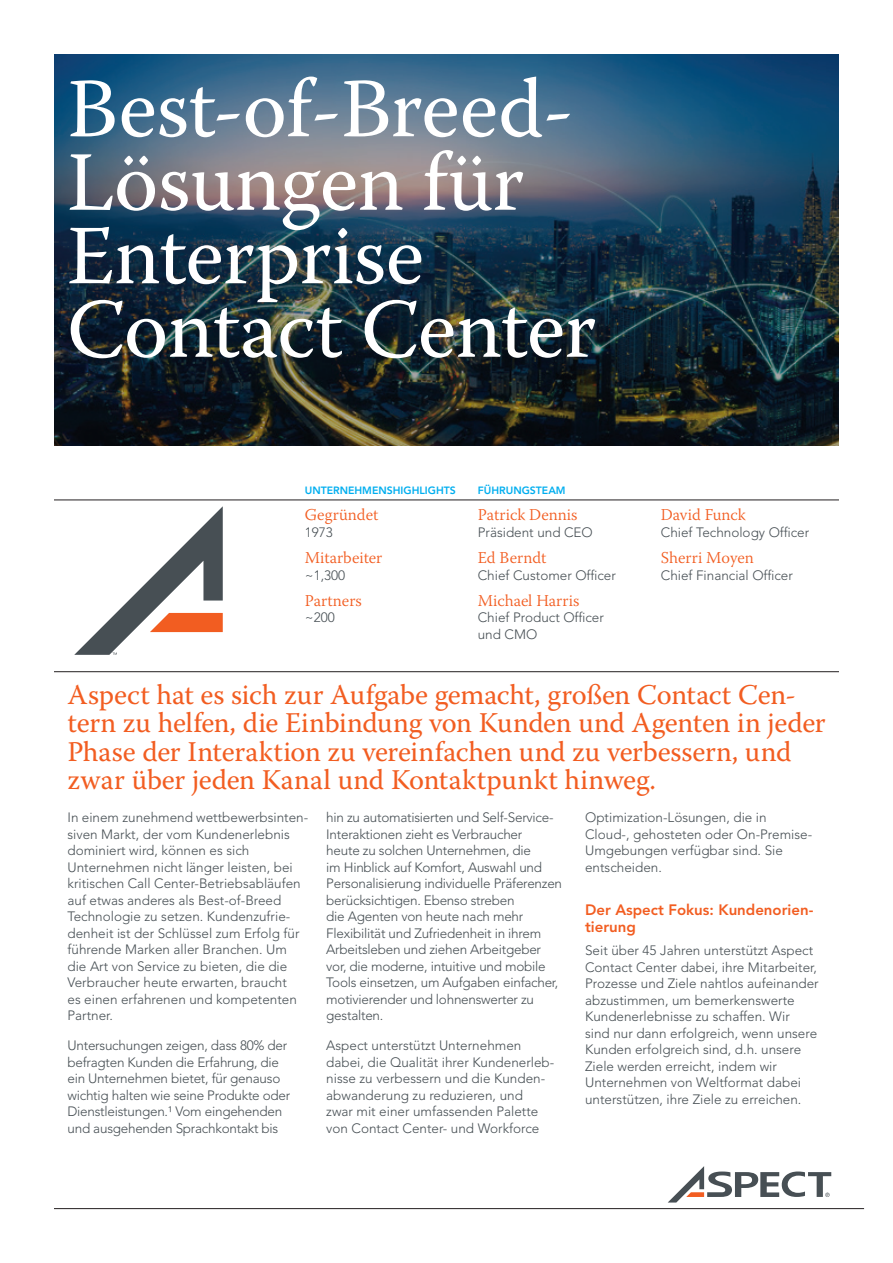
<style>
.page{position:relative;width:893px;height:1263px;background:#fff}
.page>*{position:absolute;margin:0;border:0;box-sizing:border-box;transform-origin:0 0}
.t1{font:84px/73.5px "Warnock Pro";letter-spacing:-.01em;color:#fff}
.Large_Orange_Headlin{font:28.5px/28.5px "Warnock Pro";letter-spacing:-.01em;color:#f25d21}
.Exec_Name{font:300 16.5px "Warnock Pro";color:#f25d21}
.Subhead_Orange{font:800 15px/16.5px "Avenir LT Std";color:#f25d21}
.Body{font:300 13.5px/16.5px "Avenir LT Std";color:#474f54}
.Body-2{font:300 13.5px/16.5px "Avenir LT Std";letter-spacing:-.02em;color:#474f54}
.Exec_Title{font:300 13.5px/16.5px "Avenir LT Std";color:#474f54}
.Sidebar_subhead{font:800 10.5px "Avenir LT Std";color:#00aeef}
</style>
<div class="page">
<img style="left:54px;top:54px;width:785px;height:392px">
<hr style="left:54px;top:1208px;width:810px;height:1px;background:#231f20">
<hr style="left:54px;top:671px;width:785px;height:1px;background:#231f20">
<svg style="left:74px;top:506px;width:149px;height:149px"></svg>
<svg style="left:668px;top:1166px;width:163px;height:36px"></svg>
<hr style="left:54px;top:500px;width:785px;height:1px;background:#231f20">
<p class="t1" style="left:67px;top:70px;width:531px">Best-of-Breed-<br>Lösungen für<br>Enterprise<br>Contact Center</p>
<p class="Sidebar_subhead" style="left:305px;top:484px;width:153px">UNTERNEHMENSHIGHLIGHTS</p>
<p class="Exec_Name" style="left:305px;top:505px;width:75px">Gegründet</p>
<p class="Exec_Title" style="left:305px;top:524px;width:30px">1973</p>
<p class="Exec_Name" style="left:305px;top:548px;width:79px">Mitarbeiter</p>
<p class="Exec_Title" style="left:305px;top:567px;width:42px">~1,300</p>
<p class="Exec_Name" style="left:305px;top:590px;width:59px">Partners</p>
<p class="Exec_Title" style="left:305px;top:609px;width:32px">~200</p>
<p class="Sidebar_subhead" style="left:478px;top:484px;width:89px">FÜHRUNGSTEAM</p>
<p class="Exec_Name" style="left:478px;top:505px;width:101px">Patrick Dennis</p>
<p class="Exec_Title" style="left:478px;top:524px;width:117px">Präsident und CEO</p>
<p class="Exec_Name" style="left:478px;top:548px;width:70px">Ed Berndt</p>
<p class="Exec_Title" style="left:478px;top:567px;width:140px">Chief Customer Officer</p>
<p class="Exec_Name" style="left:478px;top:590px;width:103px">Michael Harris</p>
<p class="Exec_Title" style="left:478px;top:609px;width:128px">Chief Product Officer und CMO</p>
<p class="Exec_Name" style="left:661px;top:505px;width:87px">David Funck</p>
<p class="Exec_Title" style="left:661px;top:524px;width:150px">Chief Technology Officer</p>
<p class="Exec_Name" style="left:661px;top:548px;width:95px">Sherri Moyen</p>
<p class="Exec_Title" style="left:661px;top:567px;width:134px">Chief Financial Officer</p>
<p class="Large_Orange_Headlin" style="left:68px;top:680px;width:760px">Aspect hat es sich zur Aufgabe gemacht, großen Contact Cen&shy;tern zu helfen, die Einbindung von Kunden und Agenten in jeder Phase der Interaktion zu vereinfachen und zu verbessern, und zwar über jeden Kanal und Kontaktpunkt hinweg.</p>
<p class="Body" style="left:68px;top:809px;width:242px">In einem zunehmend wettbewerbsinten&shy;siven Markt, der vom Kundenerlebnis dominiert wird, können es sich Unternehmen nicht länger leisten, bei kritischen Call Center-Betriebsabläufen auf etwas anderes als Best-of-Breed Technologie zu setzen. Kundenzufrie&shy;denheit ist der Schlüssel zum Erfolg für führende Marken aller Branchen. Um die Art von Service zu bieten, die die Verbraucher heute erwarten, braucht<br>es einen erfahrenen und kompetenten Partner.</p>
<p class="Body-2" style="left:68px;top:1037px;width:224px">Untersuchungen zeigen, dass 80% der befragten Kunden die Erfahrung, die ein Unternehmen bietet, für genauso wichtig halten wie seine Produkte oder Dienstleistungen.¹ Vom eingehenden und ausgehenden Sprachkontakt bis</p>
<p class="Body-2" style="left:326px;top:809px;width:237px">hin zu automatisierten und Self-Service-Interaktionen zieht es Verbraucher<br>heute zu solchen Unternehmen, die<br>im Hinblick auf Komfort, Auswahl und Personalisierung individuelle Präferenzen berücksichtigen. Ebenso streben<br>die Agenten von heute nach mehr Flexibilität und Zufriedenheit in ihrem Arbeitsleben und ziehen Arbeitgeber vor, die moderne, intuitive und mobile Tools einsetzen, um Aufgaben einfacher, motivierender und lohnenswerter zu gestalten.</p>
<p class="Body" style="left:326px;top:1037px;width:230px">Aspect unterstützt Unternehmen dabei, die Qualität ihrer Kundenerleb&shy;nisse zu verbessern und die Kunden&shy;abwanderung zu reduzieren, und<br>zwar mit einer umfassenden Palette von Contact Center- und Workforce</p>
<p class="Body" style="left:585px;top:809px;width:229px">Optimization-Lösungen, die in<br>Cloud-, gehosteten oder On-Premise-<br>Umgebungen verfügbar sind. Sie entscheiden.</p>
<p class="Subhead_Orange" style="left:585px;top:902px;width:230px">Der Aspect Fokus: Kundenorien&shy;tierung</p>
<p class="Body" style="left:585px;top:942px;width:235px">Seit über 45 Jahren unterstützt Aspect Contact Center dabei, ihre Mitarbeiter, Prozesse und Ziele nahtlos aufeinander abzustimmen, um bemerkenswerte Kundenerlebnisse zu schaffen. Wir<br>sind nur dann erfolgreich, wenn unsere Kunden erfolgreich sind, d.h. unsere Ziele werden erreicht, indem wir Unternehmen von Weltformat dabei unterstützen, ihre Ziele zu erreichen.</p>
</div>
